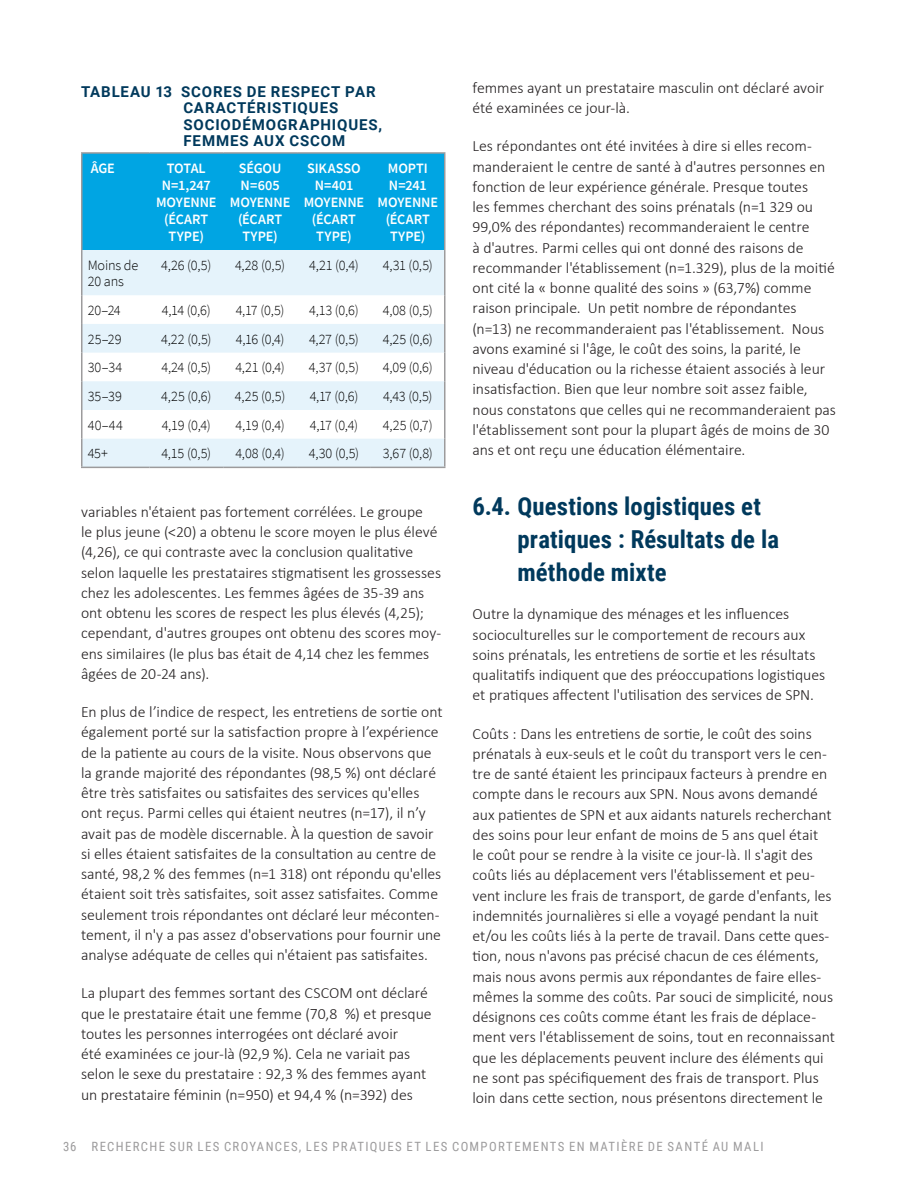
<style>
.page{position:relative;width:918px;height:1188px;background:#fff}
.page>*{position:absolute;margin:0;border:0;box-sizing:border-box;transform-origin:0 0}
.t1{font:700 24.75px/33px "Roboto Condensed";letter-spacing:.005em;color:#00395c}
.BODY_COPY{font:300 15.75px/20.2px "Calibri";color:#231f20}
.TABLE_TITLE{font:700 15px/16.5px "Roboto";letter-spacing:.055em;color:#00395c}
.TABLE_-_CONTENT{font:300 14.25px "Source Sans Pro";letter-spacing:-.01em;color:#000}
.TABLE_-_ROW___COLUMN{font:600 14.25px/17.1px "Source Sans Pro";letter-spacing:-.005em;color:#fff;text-align:center}
.TABLE_-_CONTENT_-_LE{font:300 14.25px/16.5px "Source Sans Pro";letter-spacing:-.01em;color:#000}
.t2{font:12.75px "Roboto Condensed";letter-spacing:.105em;color:#9c9b9c}
</style>
<div class="page">
<div style="left:82px;top:154px;width:362px;height:96px;background:#00a5e3"></div>
<svg style="left:82px;top:250px;width:362px;height:217px;fill:#e5f3fb"></svg>
<hr style="left:81px;top:152px;width:68px;height:2px;background:#9c9b9c">
<hr style="left:81px;top:154px;width:1px;height:96px;background:#9c9b9c">
<hr style="left:149px;top:152px;width:74px;height:2px;background:#9c9b9c">
<hr style="left:223px;top:152px;width:74px;height:2px;background:#9c9b9c">
<hr style="left:297px;top:152px;width:74px;height:2px;background:#9c9b9c">
<hr style="left:371px;top:152px;width:74px;height:2px;background:#9c9b9c">
<hr style="left:444px;top:154px;width:2px;height:96px;background:#9c9b9c">
<hr style="left:81px;top:250px;width:1px;height:45px;background:#9c9b9c">
<hr style="left:444px;top:250px;width:2px;height:45px;background:#9c9b9c">
<hr style="left:444px;top:295px;width:2px;height:29px;background:#9c9b9c">
<hr style="left:444px;top:324px;width:2px;height:29px;background:#9c9b9c">
<hr style="left:444px;top:353px;width:2px;height:28px;background:#9c9b9c">
<hr style="left:444px;top:381px;width:2px;height:29px;background:#9c9b9c">
<hr style="left:444px;top:410px;width:2px;height:29px;background:#9c9b9c">
<svg style="left:81px;top:295px;width:1px;height:172px"></svg>
<hr style="left:444px;top:439px;width:2px;height:28px;background:#9c9b9c">
<hr style="left:81px;top:467px;width:68px;height:1px;background:#9c9b9c">
<hr style="left:149px;top:467px;width:74px;height:1px;background:#9c9b9c">
<hr style="left:223px;top:467px;width:74px;height:1px;background:#9c9b9c">
<hr style="left:297px;top:467px;width:74px;height:1px;background:#9c9b9c">
<hr style="left:371px;top:467px;width:74px;height:1px;background:#9c9b9c">
<p class="TABLE_TITLE" style="left:184px;top:83px;width:200px;text-indent:-102px">TABLEAU 13 SCORES DE RESPECT PAR<br>CARACTÉRISTIQUES<br>SOCIODÉMOGRAPHIQUES,<br>FEMMES AUX CSCOM</p>
<p class="TABLE_-_ROW___COLUMN" style="left:91px;top:159px;width:26px">ÂGE</p>
<p class="TABLE_-_ROW___COLUMN" style="left:156px;top:159px;width:62px">TOTAL<br>N=1,247<br>MOYENNE (ÉCART<br>TYPE)</p>
<p class="TABLE_-_ROW___COLUMN" style="left:230px;top:159px;width:62px">SÉGOU<br>N=605<br>MOYENNE (ÉCART<br>TYPE)</p>
<p class="TABLE_-_ROW___COLUMN" style="left:304px;top:159px;width:62px">SIKASSO<br>N=401<br>MOYENNE (ÉCART<br>TYPE)</p>
<p class="TABLE_-_ROW___COLUMN" style="left:378px;top:159px;width:62px">MOPTI<br>N=241<br>MOYENNE (ÉCART<br>TYPE)</p>
<p class="TABLE_-_CONTENT_-_LE" style="left:88px;top:257px;width:52px">Moins de<br>20 ans</p>
<p class="TABLE_-_CONTENT" style="left:161px;top:256px;width:52px">4,26 (0,5)</p>
<p class="TABLE_-_CONTENT" style="left:235px;top:256px;width:52px">4,28 (0,5)</p>
<p class="TABLE_-_CONTENT" style="left:309px;top:256px;width:51px">4,21 (0,4)</p>
<p class="TABLE_-_CONTENT" style="left:383px;top:256px;width:51px">4,31 (0,5)</p>
<p class="TABLE_-_CONTENT_-_LE" style="left:88px;top:302px;width:34px">20–24</p>
<p class="TABLE_-_CONTENT" style="left:162px;top:301px;width:50px">4,14 (0,6)</p>
<p class="TABLE_-_CONTENT" style="left:236px;top:301px;width:50px">4,17 (0,5)</p>
<p class="TABLE_-_CONTENT" style="left:309px;top:301px;width:51px">4,13 (0,6)</p>
<p class="TABLE_-_CONTENT" style="left:383px;top:301px;width:52px">4,08 (0,5)</p>
<p class="TABLE_-_CONTENT_-_LE" style="left:88px;top:331px;width:35px">25–29</p>
<p class="TABLE_-_CONTENT" style="left:161px;top:330px;width:52px">4,22 (0,5)</p>
<p class="TABLE_-_CONTENT" style="left:236px;top:330px;width:50px">4,16 (0,4)</p>
<p class="TABLE_-_CONTENT" style="left:309px;top:330px;width:51px">4,27 (0,5)</p>
<p class="TABLE_-_CONTENT" style="left:383px;top:330px;width:52px">4,25 (0,6)</p>
<p class="TABLE_-_CONTENT_-_LE" style="left:88px;top:359px;width:36px">30–34</p>
<p class="TABLE_-_CONTENT" style="left:161px;top:359px;width:51px">4,24 (0,5)</p>
<p class="TABLE_-_CONTENT" style="left:235px;top:359px;width:51px">4,21 (0,4)</p>
<p class="TABLE_-_CONTENT" style="left:309px;top:359px;width:52px">4,37 (0,5)</p>
<p class="TABLE_-_CONTENT" style="left:383px;top:359px;width:51px">4,09 (0,6)</p>
<p class="TABLE_-_CONTENT_-_LE" style="left:88px;top:388px;width:36px">35–39</p>
<p class="TABLE_-_CONTENT" style="left:161px;top:388px;width:52px">4,25 (0,6)</p>
<p class="TABLE_-_CONTENT" style="left:235px;top:388px;width:52px">4,25 (0,5)</p>
<p class="TABLE_-_CONTENT" style="left:310px;top:388px;width:50px">4,17 (0,6)</p>
<p class="TABLE_-_CONTENT" style="left:383px;top:388px;width:51px">4,43 (0,5)</p>
<p class="TABLE_-_CONTENT_-_LE" style="left:88px;top:417px;width:37px">40–44</p>
<p class="TABLE_-_CONTENT" style="left:162px;top:416px;width:51px">4,19 (0,4)</p>
<p class="TABLE_-_CONTENT" style="left:236px;top:416px;width:51px">4,19 (0,4)</p>
<p class="TABLE_-_CONTENT" style="left:310px;top:416px;width:50px">4,17 (0,4)</p>
<p class="TABLE_-_CONTENT" style="left:383px;top:416px;width:51px">4,25 (0,7)</p>
<p class="TABLE_-_CONTENT_-_LE" style="left:88px;top:445px;width:22px">45+</p>
<p class="TABLE_-_CONTENT" style="left:161px;top:445px;width:51px">4,15 (0,5)</p>
<p class="TABLE_-_CONTENT" style="left:235px;top:445px;width:51px">4,08 (0,4)</p>
<p class="TABLE_-_CONTENT" style="left:309px;top:445px;width:52px">4,30 (0,5)</p>
<p class="TABLE_-_CONTENT" style="left:383px;top:445px;width:52px">3,67 (0,8)</p>
<p class="BODY_COPY" style="left:81px;top:501px;width:362px">variables n'étaient pas fortement corrélées. Le groupe<br>le plus jeune (&lt;20) a obtenu le score moyen le plus élevé (4,26), ce qui contraste avec la conclusion qualitative selon laquelle les prestataires stigmatisent les grossesses chez les adolescentes. Les femmes âgées de 35-39 ans ont obtenu les scores de respect les plus élevés (4,25); cependant, d'autres groupes ont obtenu des scores moy&shy;ens similaires (le plus bas était de 4,14 chez les femmes âgées de 20-24 ans).</p>
<p class="BODY_COPY" style="left:81px;top:702px;width:363px">En plus de l’indice de respect, les entretiens de sortie ont également porté sur la satisfaction propre à l’expérience de la patiente au cours de la visite. Nous observons que la grande majorité des répondantes (98,5 %) ont déclaré être très satisfaites ou satisfaites des services qu'elles ont reçus. Parmi celles qui étaient neutres (n=17), il n’y avait pas de modèle discernable. À la question de savoir si elles étaient satisfaites de la consultation au centre de santé, 98,2 % des femmes (n=1 318) ont répondu qu'elles étaient soit très satisfaites, soit assez satisfaites. Comme seulement trois répondantes ont déclaré leur méconten&shy;tement, il n'y a pas assez d'observations pour fournir une analyse adéquate de celles qui n'étaient pas satisfaites.</p>
<p class="BODY_COPY" style="left:81px;top:983px;width:352px">La plupart des femmes sortant des CSCOM ont déclaré que le prestataire était une femme (70,8 %) et presque toutes les personnes interrogées ont déclaré avoir<br>été examinées ce jour-là (92,9 %). Cela ne variait pas selon le sexe du prestataire : 92,3 % des femmes ayant un prestataire féminin (n=950) et 94,4 % (n=392) des</p>
<p class="BODY_COPY" style="left:472px;top:77px;width:353px">femmes ayant un prestataire masculin ont déclaré avoir été examinées ce jour-là.</p>
<p class="BODY_COPY" style="left:472px;top:136px;width:365px">Les répondantes ont été invitées à dire si elles recom&shy;manderaient le centre de santé à d'autres personnes en fonction de leur expérience générale. Presque toutes<br>les femmes cherchant des soins prénatals (n=1 329 ou 99,0% des répondantes) recommanderaient le centre<br>à d'autres. Parmi celles qui ont donné des raisons de recommander l'établissement (n=1.329), plus de la moitié ont cité la « bonne qualité des soins » (63,7%) comme raison principale. Un petit nombre de répondantes (n=13) ne recommanderaient pas l'établissement. Nous avons examiné si l'âge, le coût des soins, la parité, le niveau d'éducation ou la richesse étaient associés à leur insatisfaction. Bien que leur nombre soit assez faible, nous constatons que celles qui ne recommanderaient pas l'établissement sont pour la plupart âgés de moins de 30 ans et ont reçu une éducation élémentaire.</p>
<p class="t1" style="left:518px;top:489px;width:263px;text-indent:-45px">6.4. Questions logistiques et pratiques : Résultats de la méthode mixte</p>
<p class="BODY_COPY" style="left:472px;top:604px;width:354px">Outre la dynamique des ménages et les influences socioculturelles sur le comportement de recours aux soins prénatals, les entretiens de sortie et les résultats qualitatifs indiquent que des préoccupations logistiques et pratiques affectent l'utilisation des services de SPN.</p>
<p class="BODY_COPY" style="left:472px;top:723px;width:364px">Coûts : Dans les entretiens de sortie, le coût des soins prénatals à eux-seuls et le coût du transport vers le cen&shy;tre de santé étaient les principaux facteurs à prendre en compte dans le recours aux SPN. Nous avons demandé aux patientes de SPN et aux aidants naturels recherchant des soins pour leur enfant de moins de 5 ans quel était<br>le coût pour se rendre à la visite ce jour-là. Il s'agit des coûts liés au déplacement vers l'établissement et peu&shy;vent inclure les frais de transport, de garde d'enfants, les indemnités journalières si elle a voyagé pendant la nuit et/ou les coûts liés à la perte de travail. Dans cette ques&shy;tion, nous n'avons pas précisé chacun de ces éléments, mais nous avons permis aux répondantes de faire elles&shy;mêmes la somme des coûts. Par souci de simplicité, nous désignons ces coûts comme étant les frais de déplace&shy;ment vers l'établissement de soins, tout en reconnaissant que les déplacements peuvent inclure des éléments qui ne sont pas spécifiquement des frais de transport. Plus loin dans cette section, nous présentons directement le</p>
<p class="t2" style="left:63px;top:1137px;width:702px">36 RECHERCHE SUR LES CROYANCES, LES PRATIQUES ET LES COMPORTEMENTS EN MATIÈRE DE SANTÉ AU MALI</p>
</div>
